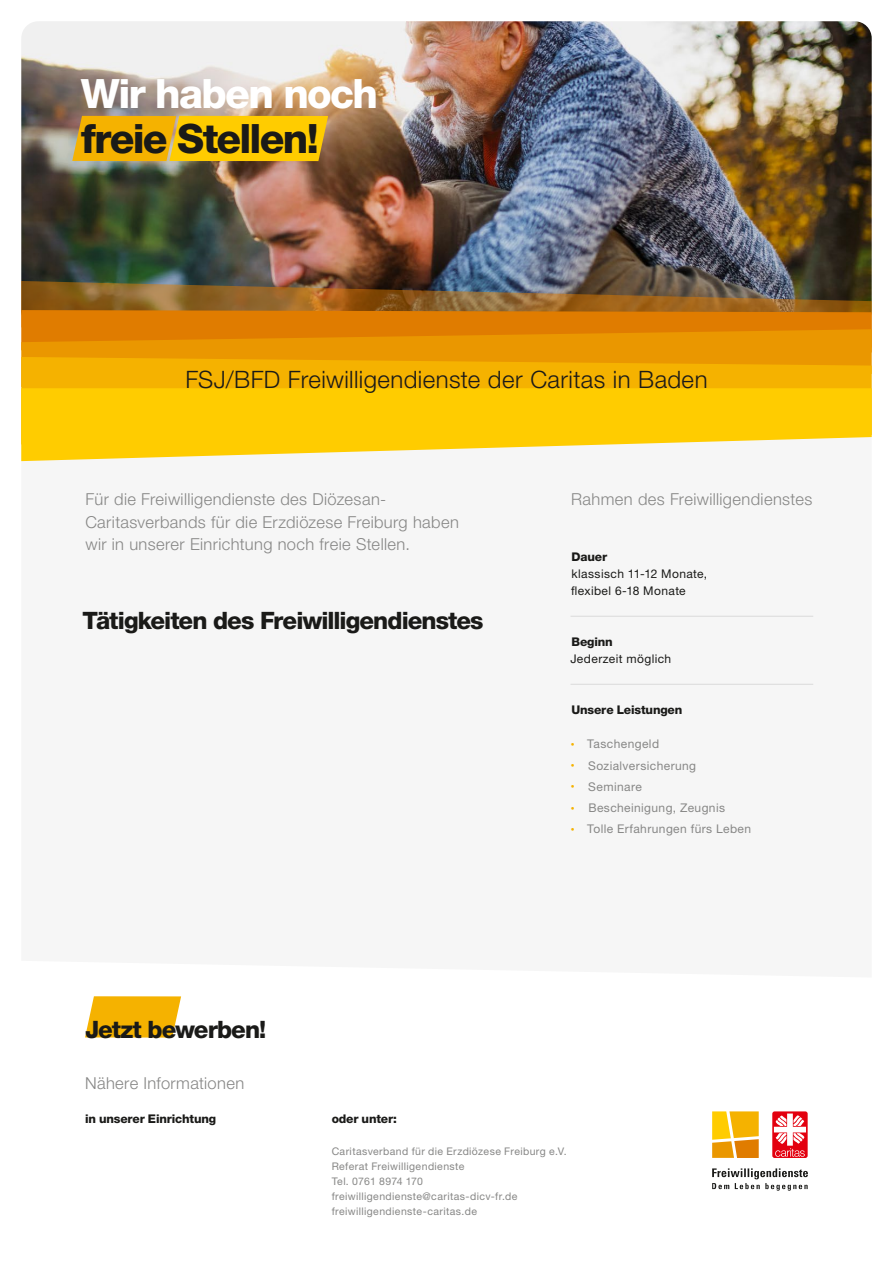
<style>
.page{position:relative;width:893px;height:1263px;background:#fff}
.page>*{position:absolute;margin:0;border:0;box-sizing:border-box;transform-origin:0 0}
.t1{font:800 40.5px "Helvetica Neue LT Pro";letter-spacing:-.045em;color:#1a1a18}
.t2{font:800 40.5px "Helvetica Neue LT Pro";letter-spacing:-.04em;color:#fff}
.t3{font:800 24px "Helvetica Neue LT Pro";letter-spacing:-.04em;color:#1a1a18}
.t4{font:300 24px "Helvetica Neue LT Pro";letter-spacing:.015em;color:#1a1a18}
.t5{font:300 16.5px/22.5px "Helvetica Neue LT Pro";letter-spacing:.02em;color:#878786}
.t6{font:12px "Helvetica Neue LT Pro";letter-spacing:.035em;color:#878786}
.t7{font:800 12px "Helvetica Neue LT Pro";letter-spacing:-.01em;color:#1a1a18}
.t8{font:12px/17px "Helvetica Neue LT Pro";letter-spacing:.035em;color:#1a1a18}
.t9{font:10.5px/15px "Helvetica Neue LT Pro";letter-spacing:.035em;color:#878786}
.s1{font-size:7.5px;color:#f5b200}
</style>
<div class="page">
<svg style="left:712px;top:1111px;width:47px;height:47px;background:#f2b424"></svg>
<svg style="left:712px;top:1168px;width:96px;height:23px"></svg>
<div style="left:772px;top:1111px;width:36px;height:47px;background:#e3000f;border-radius:2px"></div>
<svg style="left:774px;top:1113px;width:32px;height:44px"></svg>
<img style="left:21px;top:21px;width:851px;height:259px">
<svg style="left:72px;top:116px;width:256px;height:45px;background:#f6be06"></svg>
<svg style="left:85px;top:996px;width:96px;height:41px;background:#f5b919"></svg>
<hr style="left:570px;top:616px;width:243px;height:1px;background:#dadada">
<hr style="left:570px;top:684px;width:243px;height:1px;background:#dadada">
<img style="left:21px;top:280px;width:851px;height:30px">
<svg style="left:21px;top:310px;width:851px;height:19px;background:#db7a01"></svg>
<svg style="left:21px;top:329px;width:851px;height:28px;background:#e79000"></svg>
<svg style="left:21px;top:357px;width:851px;height:31px;background:#f3ae00"></svg>
<svg style="left:21px;top:388px;width:851px;height:73px;fill:#fc0"></svg>
<h1 class="t2" style="left:81px;top:69px;width:298px">Wir haben noch</h1>
<h1 class="t1" style="left:81px;top:114px;width:239px">freie Stellen!</h1>
<h2 class="t4" style="left:185px;top:365px;width:524px">FSJ/BFD Freiwilligendienste der Caritas in Baden</h2>
<p class="t5" style="left:85px;top:488px;width:375px">Für die Freiwilligendienste des Diözesan-<br>Caritasverbands für die Erzdiözese Freiburg haben wir in unserer Einrichtung noch freie Stellen.</p>
<h2 class="t3" style="left:82px;top:606px;width:403px">Tätigkeiten des Freiwilligendienstes</h2>
<h2 class="t3" style="left:85px;top:1015px;width:183px">Jetzt bewerben!</h2>
<p class="t5" style="left:85px;top:1071px;width:161px">Nähere Informationen</p>
<p class="t5" style="left:571px;top:488px;width:243px">Rahmen des Freiwilligendienstes</p>
<p class="t7" style="left:572px;top:550px;width:37px">Dauer</p>
<p class="t8" style="left:571px;top:565px;width:138px">klassisch 11-12 Monate, flexibel 6-18 Monate</p>
<p class="t7" style="left:572px;top:635px;width:43px">Beginn</p>
<p class="t8" style="left:570px;top:650px;width:102px">Jederzeit möglich</p>
<p class="t7" style="left:571px;top:703px;width:113px">Unsere Leistungen</p>
<p class="t6" style="left:571px;top:737px;width:90px"><span class="s1">•</span> Taschengeld</p>
<p class="t6" style="left:571px;top:758px;width:127px"><span class="s1">•</span> Sozialversicherung</p>
<p class="t6" style="left:571px;top:779px;width:73px"><span class="s1">•</span> Seminare</p>
<p class="t6" style="left:571px;top:800px;width:156px"><span class="s1">•</span> Bescheinigung, Zeugnis</p>
<p class="t6" style="left:571px;top:822px;width:182px"><span class="s1">•</span> Tolle Erfahrungen fürs Leben</p>
<p class="t7" style="left:85px;top:1111px;width:133px">in unserer Einrichtung</p>
<p class="t7" style="left:332px;top:1111px;width:67px">oder unter:</p>
<p class="t9" style="left:332px;top:1143px;width:237px">Caritasverband für die Erzdiözese Freiburg e.V.<br>Referat Freiwilligendienste<br>Tel. 0761 8974 170 freiwilligendienste@caritas-dicv-fr.de freiwilligendienste-caritas.de</p>
</div>
